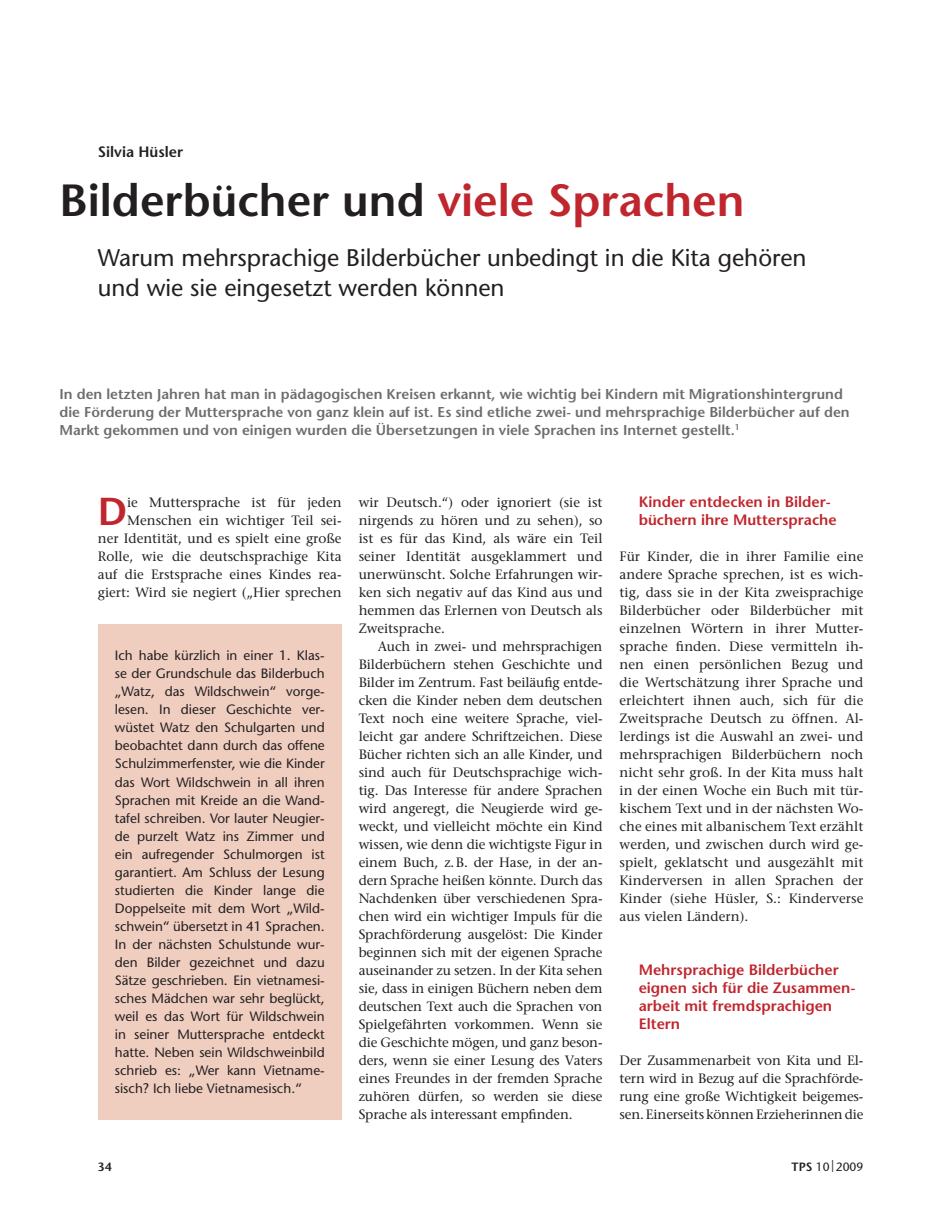
<style>
.page{position:relative;width:940px;height:1217px;background:#fff}
.page>*{position:absolute;margin:0;border:0;box-sizing:border-box;transform-origin:0 0}
.t1{font:600 45px "Stone Sans Std";color:#231f20}
.t2{font:600 38.85px "Stone Sans Std";color:#c0262d}
.t3{font:500 24px/30px "Stone Sans Std";color:#231f20}
.t4{font:600 15px/18px "Stone Sans Std";color:#c0262d}
.t5{font:600 15px "Stone Sans Std";color:#231f20}
.t6{font:600 14.25px/18px "Stone Sans Std";color:#6c6d70}
.t7{font:500 13.5px/18px "Stone Serif Std";color:#231f20;text-align:justify}
.t8{font:500 13.5px/18px "Stone Sans Std";color:#231f20;text-align:justify}
.t9{font:500 12px "Stone Sans Std";color:#231f20}
.t10{font:600 12px "Stone Sans Std";color:#231f20}
.s1{color:#c0262d}
.s2{font-weight:600}
</style>
<div class="page">
<div style="left:98px;top:624px;width:244px;height:494px;background:#efcec0"></div>
<p class="t5" style="left:98px;top:143px;width:87px">Silvia Hüsler</p>
<h1 class="t1" style="left:60px;top:173px;width:686px">Bilderbücher und <span class="s1">viele Sprachen</span></h1>
<h3 class="t3" style="left:98px;top:242px;width:710px">Warum mehrsprachige Bilderbücher unbedingt in die Kita gehören und wie sie eingesetzt werden können</h3>
<p class="t6" style="left:60px;top:384px;width:791px">In den letzten Jahren hat man in pädagogischen Kreisen erkannt, wie wichtig bei Kindern mit Migrationshintergrund die Förderung der Muttersprache von ganz klein auf ist. Es sind etliche zwei- und mehrsprachige Bilderbücher auf den<br>Markt gekommen und von einigen wurden die Übersetzungen in viele Sprachen ins Internet gestellt.<sup>1</sup></p>
<p class="t7" style="left:98px;top:493px;width:245px;text-align:right">ie Muttersprache ist für jeden Menschen ein wichtiger Teil sei-<br>ner Identität, und es spielt eine große Rolle, wie die deutschsprachige Kita auf die Erstsprache eines Kindes rea&shy;giert: Wird sie negiert („Hier sprechen</p>
<p class="t7" style="left:359px;top:493px;width:245px">wir Deutsch.“) oder ignoriert (sie ist nirgends zu hören und zu sehen), so ist es für das Kind, als wäre ein Teil seiner Identität ausgeklammert und unerwünscht. Solche Erfahrungen wir&shy;ken sich negativ auf das Kind aus und hemmen das Erlernen von Deutsch als Zweitsprache.</p>
<p class="t7" style="left:359px;top:637px;width:245px;text-indent:19px">Auch in zwei- und mehrsprachigen Bilderbüchern stehen Geschichte und Bilder im Zentrum. Fast beiläufig entde&shy;cken die Kinder neben dem deutschen Text noch eine weitere Sprache, viel&shy;leicht gar andere Schriftzeichen. Diese Bücher richten sich an alle Kinder, und sind auch für Deutschsprachige wich&shy;tig. Das Interesse für andere Sprachen wird angeregt, die Neugierde wird ge&shy;weckt, und vielleicht möchte ein Kind wissen, wie denn die wichtigste Figur in einem Buch, z. B. der Hase, in der an&shy;dern Sprache heißen könnte. Durch das Nachdenken über verschiedenen Spra&shy;chen wird ein wichtiger Impuls für die Sprachförderung ausgelöst: Die Kinder beginnen sich mit der eigenen Sprache auseinander zu setzen. In der Kita sehen sie, dass in einigen Büchern neben dem deutschen Text auch die Sprachen von Spielgefährten vorkommen. Wenn sie die Geschichte mögen, und ganz beson&shy;ders, wenn sie einer Lesung des Vaters eines Freundes in der fremden Sprache zuhören dürfen, so werden sie diese Sprache als interessant empfinden.</p>
<h2 class="t2" style="left:98px;top:487px;width:31px">D</h2>
<p class="t8" style="left:115px;top:646px;width:211px">Ich habe kürzlich in einer 1. Klas&shy;se der Grundschule das Bilderbuch „Watz, das Wildschwein“ vorge&shy;lesen. In dieser Geschichte ver&shy;wüstet Watz den Schulgarten und beobachtet dann durch das offene Schulzimmerfenster, wie die Kinder das Wort Wildschwein in all ihren Sprachen mit Kreide an die Wand&shy;tafel schreiben. Vor lauter Neugier&shy;de purzelt Watz ins Zimmer und ein aufregender Schulmorgen ist garantiert. Am Schluss der Lesung studierten die Kinder lange die Doppelseite mit dem Wort „Wild&shy;schwein“ übersetzt in 41 Sprachen.<br>In der nächsten Schulstunde wur&shy;den Bilder gezeichnet und dazu Sätze geschrieben. Ein vietnamesi&shy;sches Mädchen war sehr beglückt, weil es das Wort für Wildschwein in seiner Muttersprache entdeckt hatte. Neben sein Wildschweinbild schrieb es: „Wer kann Vietname&shy;sisch? Ich liebe Vietnamesisch.“</p>
<p class="t4" style="left:639px;top:492px;width:199px">Kinder entdecken in Bilder&shy;büchern ihre Muttersprache</p>
<p class="t7" style="left:619px;top:547px;width:245px">Für Kinder, die in ihrer Familie eine andere Sprache sprechen, ist es wich&shy;tig, dass sie in der Kita zweisprachige Bilderbücher oder Bilderbücher mit einzelnen Wörtern in ihrer Mutter&shy;sprache finden. Diese vermitteln ih&shy;nen einen persönlichen Bezug und die Wertschätzung ihrer Sprache und erleichtert ihnen auch, sich für die Zweitsprache Deutsch zu öffnen. Al&shy;lerdings ist die Auswahl an zwei- und mehrsprachigen Bilderbüchern noch nicht sehr groß. In der Kita muss halt in der einen Woche ein Buch mit tür&shy;kischem Text und in der nächsten Wo&shy;che eines mit albanischem Text erzählt werden, und zwischen durch wird ge&shy;spielt, geklatscht und ausgezählt mit Kinderversen in allen Sprachen der Kinder (siehe Hüsler, S.: Kinderverse aus vielen Ländern).</p>
<p class="t4" style="left:639px;top:960px;width:218px">Mehrsprachige Bilderbücher eignen sich für die Zusammen&shy;arbeit mit fremdsprachigen<br>Eltern</p>
<p class="t7" style="left:619px;top:1051px;width:245px">Der Zusammenarbeit von Kita und El&shy;tern wird in Bezug auf die Sprachförde&shy;rung eine große Wichtigkeit beigemes&shy;sen. Einerseits können Erzieherinnen die</p>
<p class="t10" style="left:98px;top:1158px;width:15px">34</p>
<p class="t9" style="left:791px;top:1158px;width:73px"><span class="s2">TPS</span> 10 | 2009</p>
</div>
